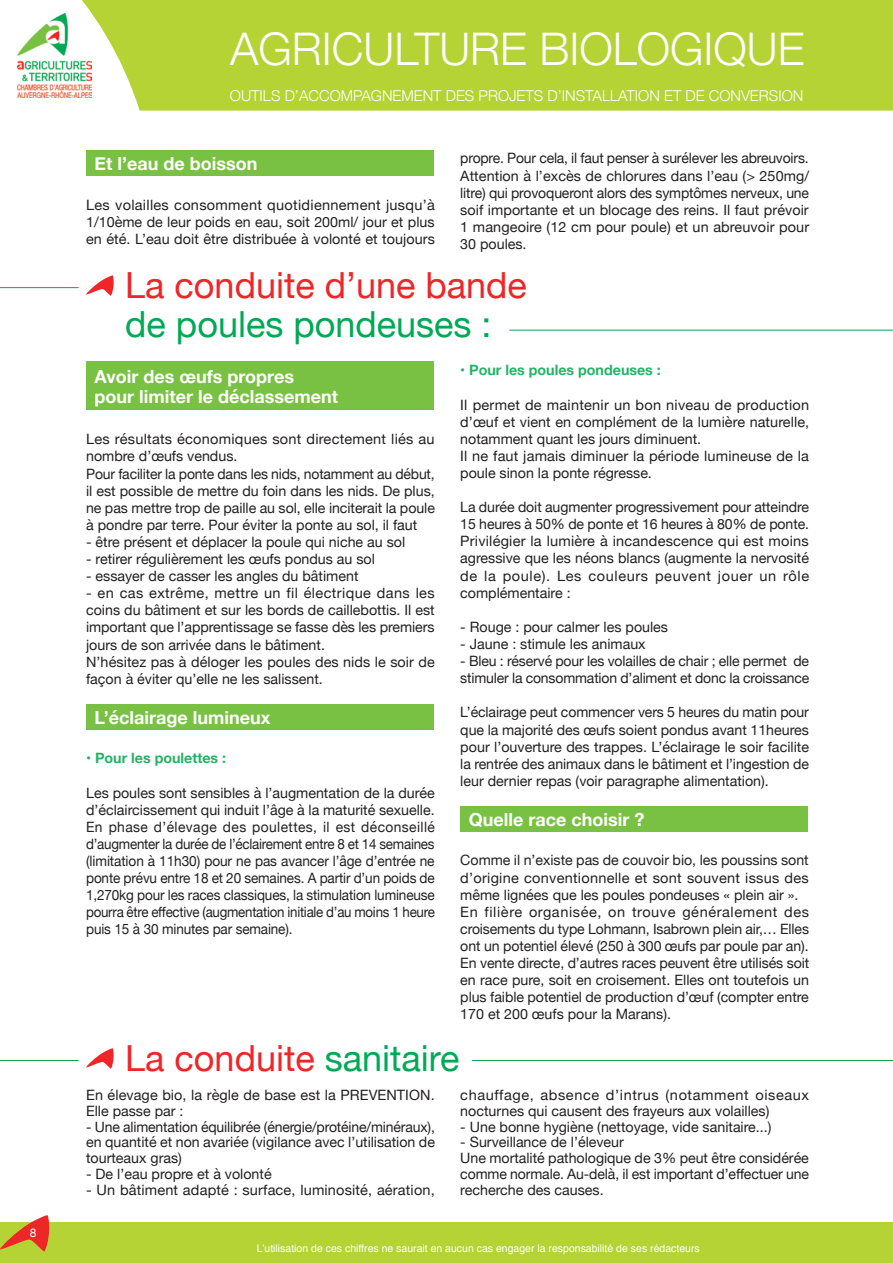
<style>
.page{position:relative;width:893px;height:1263px;background:#fff}
.page>*{position:absolute;margin:0;border:0;box-sizing:border-box;transform-origin:0 0}
.t1{font:300 45px "Helvetica Neue";color:#fff}
.t2{font:36px "Helvetica Neue";color:#ee2628}
.t3{font:36px "Helvetica Neue";color:#00a955}
.t4{font:700 18px/20.5px "Helvetica Neue";color:#fff}
.t5{font:300 15px "Helvetica Neue";color:#fff}
.t6{font:14.25px/17.1px "Helvetica Neue";color:#231f20;text-align:justify}
.t7{font:700 14.25px "Helvetica Neue";color:#23b366}
.t8{font:12px "Helvetica Neue";color:#fff}
.t9{font:10.5px "Helvetica";color:#fff}
.s1{color:#00a955}
</style>
<div class="page">
<div style="left:0;top:1222px;width:893px;height:41px;background:#b5d334"></div>
<svg style="left:0;top:1215px;width:49px;height:36px"></svg>
<img style="left:18px;top:18px;width:36px;height:79px">
<svg style="left:54px;top:0;width:839px;height:111px;background:#b9d541"></svg>
<div style="left:86px;top:150px;width:347px;height:25px;background:#79c142"></div>
<div style="left:86px;top:361px;width:347px;height:49px;background:#79c142"></div>
<div style="left:86px;top:704px;width:347px;height:25px;background:#79c142"></div>
<div style="left:460px;top:806px;width:348px;height:25px;background:#79c142"></div>
<svg style="left:86px;top:275px;width:28px;height:21px"></svg>
<hr style="left:509px;top:330px;width:384px;height:1px;background:#00a955">
<hr style="left:0;top:287px;width:79px;height:1px;background:#00a955">
<svg style="left:86px;top:1048px;width:28px;height:21px"></svg>
<hr style="left:472px;top:1060px;width:421px;height:1px;background:#00a955">
<hr style="left:0;top:1060px;width:79px;height:1px;background:#00a955">
<p class="t8" style="left:30px;top:1224px;width:8px">8</p>
<p class="t1" style="left:230px;top:13px;width:576px">AGRICULTURE BIOLOGIQUE</p>
<p class="t5" style="left:230px;top:84px;width:575px">OUTILS D’ACCOMPAGNEMENT DES PROJETS D’INSTALLATION ET DE CONVERSION</p>
<p class="t4" style="left:95px;top:154px;width:164px">Et l’eau de boisson</p>
<p class="t6" style="left:86px;top:197px;width:350px">Les volailles consomment quotidiennement jusqu’à 1/10ème de leur poids en eau, soit 200ml/ jour et plus en été. L’eau doit être distribuée à volonté et toujours</p>
<p class="t6" style="left:460px;top:151px;width:350px">propre. Pour cela, il faut penser à surélever les abreuvoirs.</p>
<p class="t6" style="left:460px;top:168px;width:350px">Attention à l’excès de chlorures dans l’eau (&gt; 250mg/ litre) qui provoqueront alors des symptômes nerveux, une soif importante et un blocage des reins. Il faut prévoir 1 mangeoire (12 cm pour poule) et un abreuvoir pour 30 poules.</p>
<p class="t2" style="left:125px;top:259px;width:403px">La conduite d’une bande</p>
<p class="t3" style="left:125px;top:298px;width:368px">de poules pondeuses :</p>
<p class="t4" style="left:95px;top:367px;width:245px">Avoir des œufs propres pour limiter le déclassement</p>
<p class="t6" style="left:86px;top:432px;width:350px">Les résultats économiques sont directement liés au nombre d’œufs vendus.</p>
<p class="t6" style="left:86px;top:466px;width:350px">Pour faciliter la ponte dans les nids, notamment au début, il est possible de mettre du foin dans les nids. De plus, ne pas mettre trop de paille au sol, elle inciterait la poule à pondre par terre. Pour éviter la ponte au sol, il faut</p>
<p class="t6" style="left:86px;top:534px;width:321px">- être présent et déplacer la poule qui niche au sol</p>
<p class="t6" style="left:86px;top:551px;width:290px">- retirer régulièrement les œufs pondus au sol</p>
<p class="t6" style="left:86px;top:568px;width:274px">- essayer de casser les angles du bâtiment</p>
<p class="t6" style="left:86px;top:585px;width:350px">- en cas extrême, mettre un fil électrique dans les coins du bâtiment et sur les bords de caillebottis. Il est important que l’apprentissage se fasse dès les premiers jours de son arrivée dans le bâtiment.</p>
<p class="t6" style="left:86px;top:654px;width:350px">N’hésitez pas à déloger les poules des nids le soir de façon à éviter qu’elle ne les salissent.</p>
<p class="t4" style="left:95px;top:707px;width:177px">L’éclairage lumineux</p>
<p class="t7" style="left:86px;top:747px;width:142px">• Pour les poulettes :</p>
<p class="t6" style="left:86px;top:785px;width:350px">Les poules sont sensibles à l’augmentation de la durée d’éclaircissement qui induit l’âge à la maturité sexuelle.</p>
<p class="t6" style="left:86px;top:819px;width:350px">En phase d’élevage des poulettes, il est déconseillé d’augmenter la durée de l’éclairement entre 8 et 14 semaines (limitation à 11h30) pour ne pas avancer l’âge d’entrée ne ponte prévu entre 18 et 20 semaines. A partir d’un poids de 1,270kg pour les races classiques, la stimulation lumineuse pourra être effective (augmentation initiale d’au moins 1 heure puis 15 à 30 minutes par semaine).</p>
<p class="t7" style="left:460px;top:359px;width:202px">• Pour les poules pondeuses :</p>
<p class="t6" style="left:460px;top:397px;width:350px">Il permet de maintenir un bon niveau de production d’œuf et vient en complément de la lumière naturelle, notamment quant les jours diminuent.</p>
<p class="t6" style="left:460px;top:448px;width:350px">Il ne faut jamais diminuer la période lumineuse de la poule sinon la ponte régresse.</p>
<p class="t6" style="left:460px;top:499px;width:350px">La durée doit augmenter progressivement pour atteindre<br>15 heures à 50% de ponte et 16 heures à 80% de ponte.</p>
<p class="t6" style="left:460px;top:534px;width:350px">Privilégier la lumière à incandescence qui est moins agressive que les néons blancs (augmente la nervosité de la poule). Les couleurs peuvent jouer un rôle complémentaire :</p>
<p class="t6" style="left:460px;top:619px;width:209px">- Rouge : pour calmer les poules</p>
<p class="t6" style="left:460px;top:636px;width:187px">- Jaune : stimule les animaux</p>
<p class="t6" style="left:460px;top:653px;width:350px">- Bleu : réservé pour les volailles de chair ; elle permet de stimuler la consommation d’aliment et donc la croissance</p>
<p class="t6" style="left:460px;top:705px;width:350px">L’éclairage peut commencer vers 5 heures du matin pour que la majorité des œufs soient pondus avant 11heures pour l’ouverture des trappes. L’éclairage le soir facilite la rentrée des animaux dans le bâtiment et l’ingestion de leur dernier repas (voir paragraphe alimentation).</p>
<p class="t4" style="left:469px;top:809px;width:177px">Quelle race choisir ?</p>
<p class="t6" style="left:460px;top:853px;width:350px">Comme il n’existe pas de couvoir bio, les poussins sont d’origine conventionnelle et sont souvent issus des même lignées que les poules pondeuses « plein air ».</p>
<p class="t6" style="left:460px;top:904px;width:350px">En filière organisée, on trouve généralement des croisements du type Lohmann, Isabrown plein air,… Elles ont un potentiel élevé (250 à 300 œufs par poule par an).<br>En vente directe, d’autres races peuvent être utilisés soit en race pure, soit en croisement. Elles ont toutefois un plus faible potentiel de production d’œuf (compter entre 170 et 200 œufs pour la Marans).</p>
<p class="t2" style="left:125px;top:1032px;width:336px">La conduite <span class="s1">sanitaire</span></p>
<p class="t6" style="left:86px;top:1088px;width:350px;line-height:15.8px">En élevage bio, la règle de base est la PREVENTION.<br>Elle passe par :</p>
<p class="t6" style="left:86px;top:1119px;width:350px;line-height:15.8px">- Une alimentation équilibrée (énergie/protéine/minéraux), en quantité et non avariée (vigilance avec l’utilisation de tourteaux gras)</p>
<p class="t6" style="left:86px;top:1166px;width:187px">- De l’eau propre et à volonté</p>
<p class="t6" style="left:86px;top:1182px;width:350px">- Un bâtiment adapté : surface, luminosité, aération,</p>
<p class="t6" style="left:460px;top:1088px;width:350px;line-height:15.8px">chauffage, absence d’intrus (notamment oiseaux nocturnes qui causent des frayeurs aux volailles)</p>
<p class="t6" style="left:460px;top:1119px;width:313px">- Une bonne hygiène (nettoyage, vide sanitaire...)</p>
<p class="t6" style="left:460px;top:1134px;width:165px">- Surveillance de l’éleveur</p>
<p class="t6" style="left:460px;top:1151px;width:350px;line-height:15.8px">Une mortalité pathologique de 3% peut être considérée comme normale. Au-delà, il est important d’effectuer une recherche des causes.</p>
<p class="t9" style="left:257px;top:1240px;width:444px">L’utilisation de ces chiffres ne saurait en aucun cas engager la responsabilité de ses rédacteurs</p>
</div>
